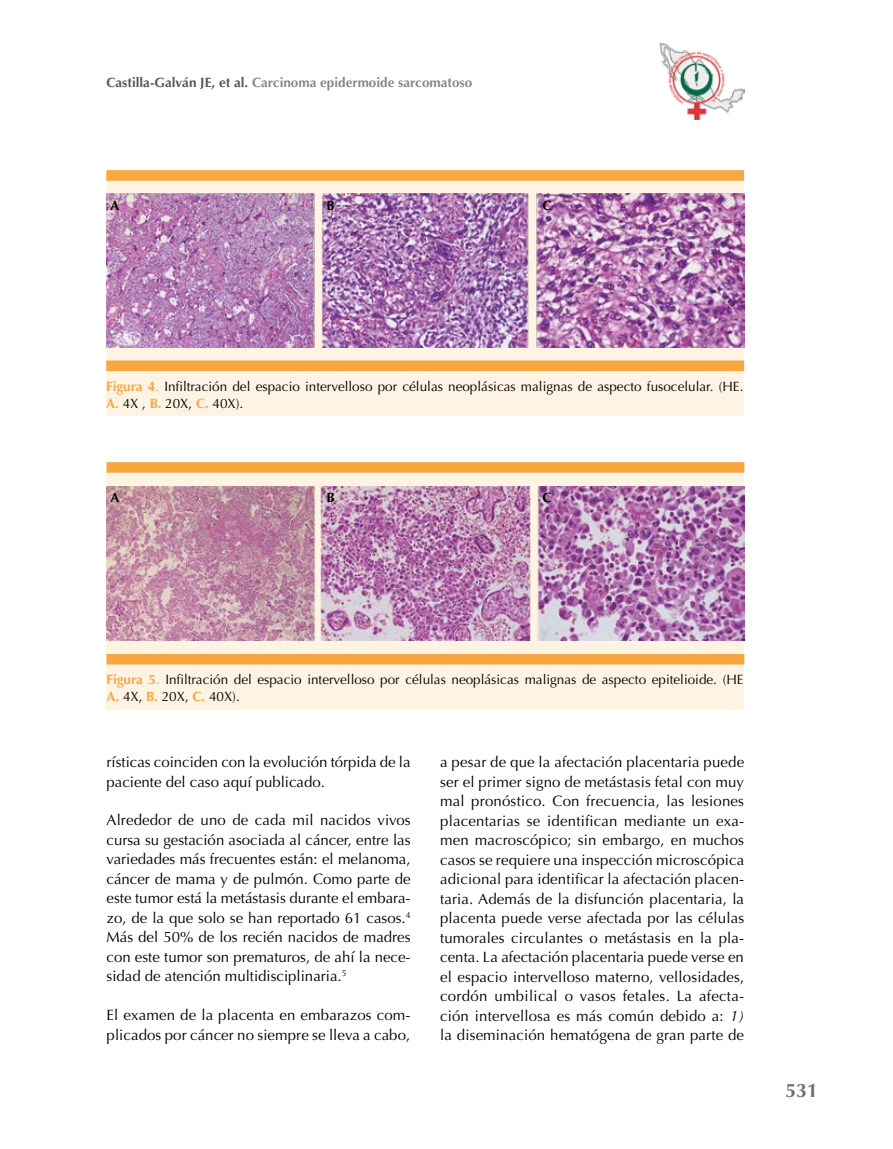
<style>
.page{position:relative;width:893px;height:1149px;background:#fff}
.page>*{position:absolute;margin:0;border:0;box-sizing:border-box;transform-origin:0 0}
.t1{font:700 19.5px "Optima";color:#706f6f}
.t2{font:15px/19.5px "Optima";color:#000}
.t3{font:13.5px/16.5px "Optima";color:#000}
.t4{font:700 13.5px "Optima";color:#878787}
.t5{font:700 13.5px "Optima";color:#000}
.s1{color:#575756}
.s2{font-weight:700;color:#f7a73e}
.s3{color:#f7a73e}
.s4{font-style:italic}
</style>
<div class="page">
<div style="left:106px;top:177px;width:638px;height:238px;background:#fff3e4"></div>
<div style="left:107px;top:469px;width:637px;height:240px;background:#fff3e4"></div>
<div style="left:106px;top:360px;width:638px;height:11px;background:#f7a73e"></div>
<div style="left:107px;top:653px;width:637px;height:11px;background:#f7a73e"></div>
<div style="left:106px;top:170px;width:638px;height:11px;background:#f7a73e"></div>
<div style="left:107px;top:462px;width:637px;height:10px;background:#f7a73e"></div>
<img style="left:106px;top:193px;width:638px;height:155px">
<img style="left:106px;top:486px;width:638px;height:154px">
<img style="left:659px;top:43px;width:85px;height:76px">
<p class="t4" style="left:107px;top:75px;width:367px"><span class="s1">Castilla-Galván JE, et al.</span> Carcinoma epidermoide sarcomatoso</p>
<p class="t5" style="left:110px;top:197px;width:11px">A</p>
<p class="t5" style="left:326px;top:197px;width:10px">B</p>
<p class="t5" style="left:542px;top:197px;width:11px">C</p>
<p class="t3" style="left:106px;top:378px;width:639px"><span class="s2">Figura 4</span><span class="s3">.</span> Infiltración del espacio intervelloso por células neoplásicas malignas de aspecto fusocelular. (HE.<br><span class="s2">A.</span> 4X , <span class="s2">B.</span> 20X, <span class="s2">C.</span> 40X).</p>
<p class="t5" style="left:110px;top:490px;width:11px">A</p>
<p class="t5" style="left:326px;top:490px;width:10px">B</p>
<p class="t5" style="left:542px;top:490px;width:11px">C</p>
<p class="t3" style="left:107px;top:671px;width:639px"><span class="s2">Figura 5</span><span class="s3">.</span> Infiltración del espacio intervelloso por células neoplásicas malignas de aspecto epitelioide. (HE<br><span class="s2">A.</span> 4X, <span class="s2">B.</span> 20X, <span class="s2">C.</span> 40X).</p>
<p class="t2" style="left:107px;top:752px;width:305px">rísticas coinciden con la evolución tórpida de la paciente del caso aquí publicado.</p>
<p class="t2" style="left:107px;top:810px;width:306px;text-align:justify">Alrededor de uno de cada mil nacidos vivos cursa su gestación asociada al cáncer, entre las variedades más frecuentes están: el melanoma, cáncer de mama y de pulmón. Como parte de este tumor está la metástasis durante el embara&shy;zo, de la que solo se han reportado 61 casos.<sup>4<br></sup>Más del 50% de los recién nacidos de madres con este tumor son prematuros, de ahí la nece&shy;sidad de atención multidisciplinaria.<sup>5</sup></p>
<p class="t2" style="left:107px;top:1005px;width:305px">El examen de la placenta en embarazos com&shy;plicados por cáncer no siempre se lleva a cabo,</p>
<p class="t2" style="left:440px;top:752px;width:306px;text-align:justify">a pesar de que la afectación placentaria puede ser el primer signo de metástasis fetal con muy mal pronóstico. Con frecuencia, las lesiones placentarias se identifican mediante un exa&shy;men macroscópico; sin embargo, en muchos casos se requiere una inspección microscópica adicional para identificar la afectación placen&shy;taria. Además de la disfunción placentaria, la placenta puede verse afectada por las células tumorales circulantes o metástasis en la pla&shy;centa. La afectación placentaria puede verse en el espacio intervelloso materno, vellosidades, cordón umbilical o vasos fetales. La afecta&shy;ción intervellosa es más común debido a: <span class="s4">1) </span>la diseminación hematógena de gran parte de</p>
<h1 class="t1" style="left:785px;top:1079px;width:34px">531</h1>
</div>
